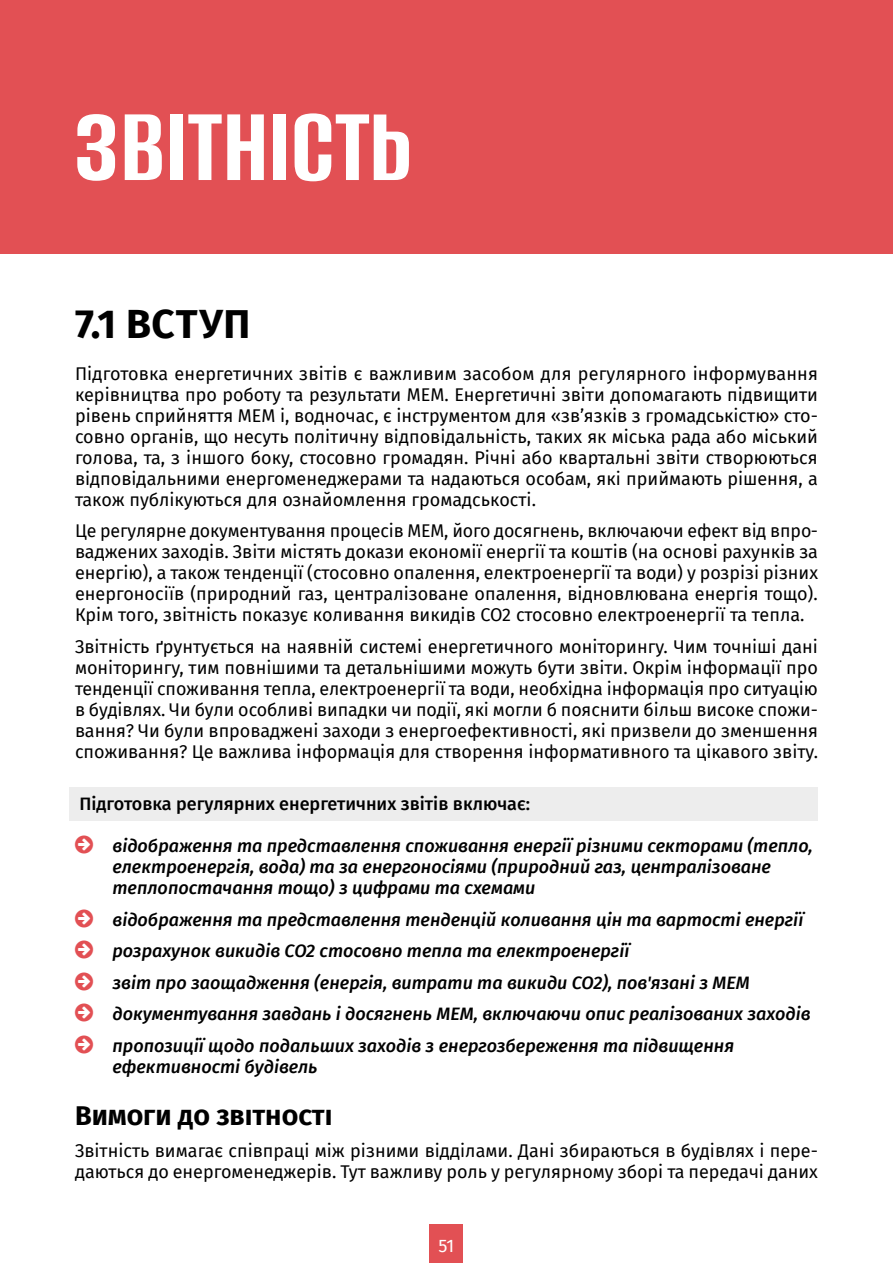
<style>
.page{position:relative;width:893px;height:1263px;background:#fff}
.page>*{position:absolute;margin:0;border:0;box-sizing:border-box;transform-origin:0 0}
.t1{font:700 111px "Alumni Sans";color:#fff}
.t2{font:700 40.5px "Fira Sans";letter-spacing:.02em;color:#000}
.t3{font:700 27px "Fira Sans";letter-spacing:.005em;color:#000}
.t4{font:18px/21px "Fira Sans";color:#000;text-align:justify}
.t5{font:italic 500 18px/31.5px "Fira Sans";color:#000}
.t6{font:500 18px "Fira Sans";color:#000}
.t7{font:18px "Fira Sans";color:#fff}
</style>
<div class="page">
<div style="left:430px;top:1224px;width:33px;height:39px;background:#e25054"></div>
<div style="left:0;top:0;width:893px;height:254px;background:#e25054"></div>
<div style="left:69px;top:787px;width:749px;height:34px;background:#ededed"></div>
<h1 class="t1" style="left:75px;top:93px;width:339px">ЗВІТНІСТЬ</h1>
<h2 class="t2" style="left:75px;top:289px;width:177px">7.1 ВСТУП</h2>
<p class="t4" style="left:75px;top:362px;width:744px">Підготовка енергетичних звітів є важливим засобом для регулярного інформування керівництва про роботу та результати MEM. Енергетичні звіти допомагають підвищити рівень сприйняття MEM і, водночас, є інструментом для «зв’язків з громадськістю» сто&shy;совно органів, що несуть політичну відповідальність, таких як міська рада або міський голова, та, з іншого боку, стосовно громадян. Річні або квартальні звіти створюються відповідальними енергоменеджерами та надаються особам, які приймають рішення, а також публікуються для ознайомлення громадськості.</p>
<p class="t4" style="left:75px;top:520px;width:744px">Це регулярне документування процесів MEM, його досягнень, включаючи ефект від впро&shy;ваджених заходів. Звіти містять докази економії енергії та коштів (на основі рахунків за енергію), а також тенденції (стосовно опалення, електроенергії та води) у розрізі різних енергоносіїв (природний газ, централізоване опалення, відновлювана енергія тощо).<br>Крім того, звітність показує коливання викидів CO2 стосовно електроенергії та тепла.</p>
<p class="t4" style="left:75px;top:635px;width:744px">Звітність ґрунтується на наявній системі енергетичного моніторингу. Чим точніші дані моніторингу, тим повнішими та детальнішими можуть бути звіти. Окрім інформації про тенденції споживання тепла, електроенергії та води, необхідна інформація про ситуацію в будівлях. Чи були особливі випадки чи події, які могли б пояснити більш високе спожи&shy;вання? Чи були впроваджені заходи з енергоефективності, які призвели до зменшення споживання? Це важлива інформація для створення інформативного та цікавого звіту.</p>
<p class="t6" style="left:80px;top:789px;width:452px">Підготовка регулярних енергетичних звітів включає:</p>
<p class="t5" style="left:112px;top:834px;width:702px;line-height:21px">відображення та представлення споживання енергії різними секторами (тепло, електроенергія, вода) та за енергоносіями (природний газ, централізоване теплопостачання тощо) з цифрами та схемами</p>
<p class="t5" style="left:112px;top:903px;width:699px">відображення та представлення тенденцій коливання цін та вартості енергії розрахунок викидів CO2 стосовно тепла та електроенергії<br>звіт про заощадження (енергія, витрати та викиди CO2), пов'язані з MEM документування завдань і досягнень МЕМ, включаючи опис реалізованих заходів пропозиції щодо подальших заходів з енергозбереження та підвищення</p>
<p class="t5" style="left:112px;top:1050px;width:206px">ефективності будівель</p>
<h3 class="t3" style="left:75px;top:1093px;width:259px">Вимоги до звітності</h3>
<p class="t4" style="left:75px;top:1139px;width:744px">Звітність вимагає співпраці між різними відділами. Дані збираються в будівлях і пере&shy;даються до енергоменеджерів. Тут важливу роль у регулярному зборі та передачі даних</p>
<p class="t7" style="left:439px;top:1232px;width:17px">51</p>
</div>
